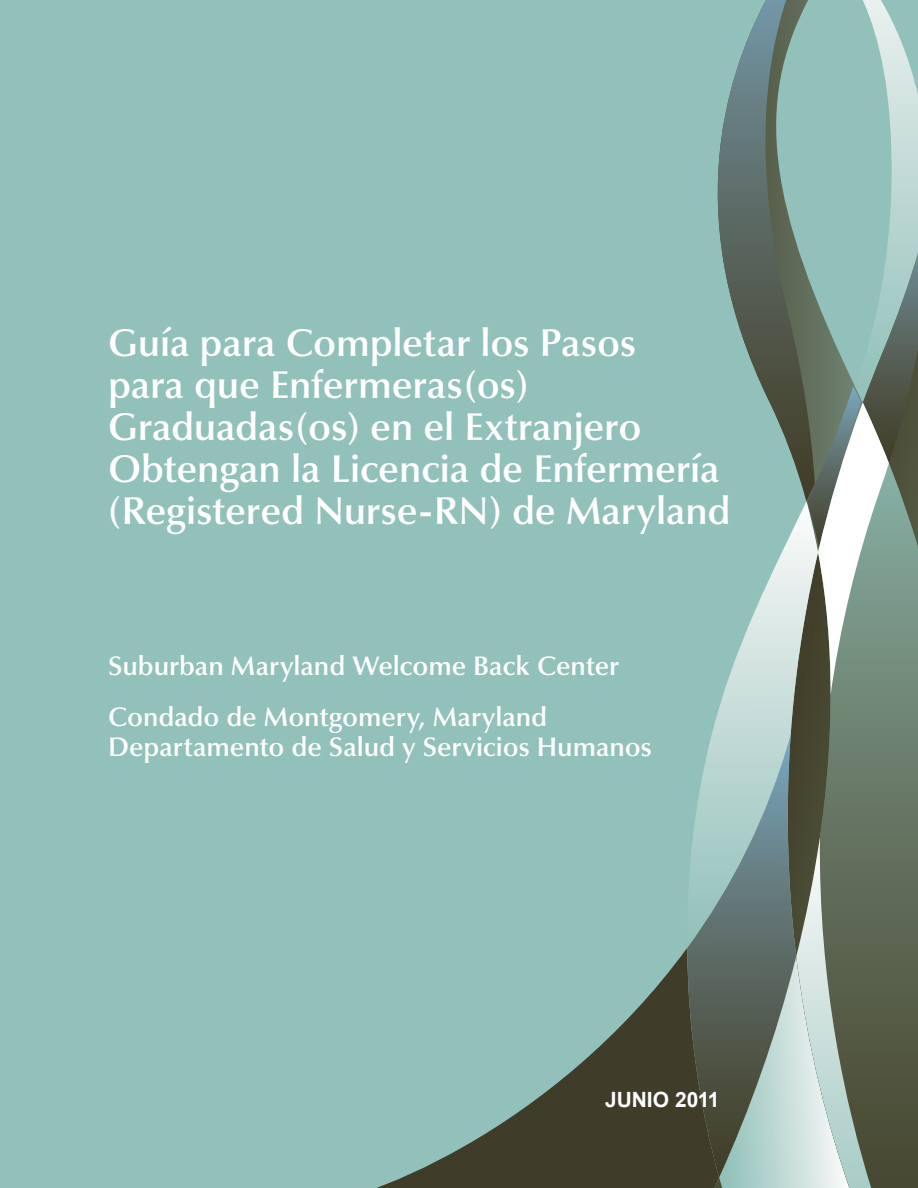
<style>
.page{position:relative;width:918px;height:1188px;background:#91c1ba}
.page>*{position:absolute;margin:0;border:0;box-sizing:border-box;transform-origin:0 0}
.t1{font:600 39px/42px "Optima";letter-spacing:-.005em;color:#fff}
.t2{font:600 27px/30px "Optima";letter-spacing:-.005em;color:#fff}
.t3{font:700 21px "Arial";letter-spacing:-.005em;color:#fff}
</style>
<div class="page">
<svg style="left:376px;top:948px;width:343px;height:240px"></svg>
<svg style="left:687px;top:948px;width:32px;height:230px;background:#4b5041"></svg>
<svg style="left:717px;top:0;width:90px;height:467px"></svg>
<svg style="left:796px;top:402px;width:122px;height:786px;background:#5d6855"></svg>
<svg style="left:719px;top:837px;width:152px;height:351px;background:#8c9a90"></svg>
<svg style="left:807px;top:0;width:111px;height:695px"></svg>
<svg style="left:687px;top:501px;width:131px;height:447px"></svg>
<p class="t1" style="left:108px;top:322px;width:624px">Guía para Completar los Pasos<br>para que Enfermeras(os)<br>Graduadas(os) en el Extranjero<br>Obtengan la Licencia de Enfermería (Registered Nurse-RN) de Maryland</p>
<p class="t2" style="left:108px;top:651px;width:513px">Suburban Maryland Welcome Back Center</p>
<p class="t2" style="left:108px;top:702px;width:545px">Condado de Montgomery, Maryland<br>Departamento de Salud y Servicios Humanos</p>
<p class="t3" style="left:605px;top:1085px;width:116px">JUNIO 2011</p>
</div>
